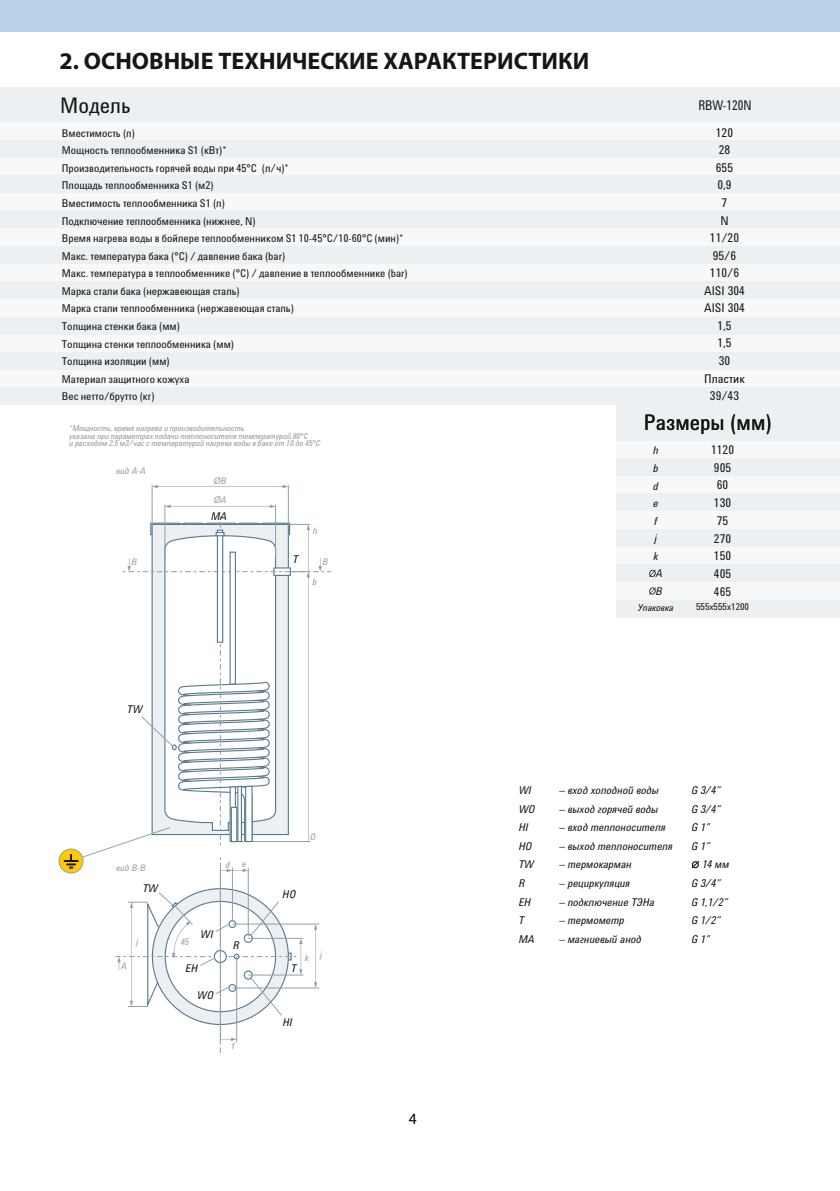
<style>
.page{position:relative;width:840px;height:1191px;background:#fff}
.page>*{position:absolute;margin:0;border:0;box-sizing:border-box;transform-origin:0 0}
.t1{font:700 24px "Myriad Pro";color:#151616}
.t2{font:22px "Utah Cyr MT Cond";color:#151616}
.t3{font:15.6px "Myriad Pro";color:#000}
.t4{font:13.8px "Utah Cyr MT Cond";color:#151616;scale:.89 1}
.t5{font:12.4px/17.6px "Utah Cyr MT Cond";color:#151616}
.t6{font:11px/17.6px "Utah Cyr MT Cond";color:#151616}
.t7{font:italic 11px/18.6px "Utah Cyr MT Cond";color:#151616}
.t8{font:9.6px "Utah Cyr MT Cond";color:#151616}
.t9{font:italic 9.6px "Utah Cyr MT Cond";color:#151616}
.t10{font:italic 9.2px "Utah Cyr MT Cond";color:#8ea1ae}
.t11{font:italic 9.2px/19.2px "Arial";color:#8ea1ae}
.t12{font:italic 8.2px/7.8px "Utah Cyr MT Cond";color:#989899}
.s1{font-family:"Utah Cyr MT Cond"}
</style>
<div class="page">
<div style="left:0;top:87px;width:839px;height:35px;background:#ecf0f2"></div>
<div style="left:0;top:0;width:839px;height:32px;background:#bad1ea"></div>
<div style="left:616px;top:476px;width:223px;height:17px;background:#f6f8f9"></div>
<div style="left:616px;top:582px;width:223px;height:17px;background:#f6f8f9"></div>
<div style="left:616px;top:511px;width:223px;height:18px;background:#f6f8f9"></div>
<div style="left:616px;top:546px;width:223px;height:18px;background:#f6f8f9"></div>
<div style="left:616px;top:440px;width:223px;height:18px;background:#f6f8f9"></div>
<div style="left:616px;top:458px;width:223px;height:18px;background:#ecf0f2"></div>
<div style="left:616px;top:493px;width:223px;height:18px;background:#ecf0f2"></div>
<div style="left:616px;top:529px;width:223px;height:17px;background:#ecf0f2"></div>
<div style="left:616px;top:564px;width:223px;height:18px;background:#ecf0f2"></div>
<div style="left:616px;top:599px;width:223px;height:18px;background:#ecf0f2"></div>
<div style="left:616px;top:405px;width:223px;height:35px;background:#ecf0f2"></div>
<svg style="left:691px;top:860px;width:9px;height:9px"></svg>
<svg style="left:649px;top:570px;width:6px;height:7px"></svg>
<svg style="left:649px;top:587px;width:6px;height:8px"></svg>
<hr style="left:288px;top:485px;width:1px;height:41px;background:#8ea1ae">
<hr style="left:152px;top:485px;width:1px;height:41px;background:#8ea1ae">
<svg style="left:152px;top:485px;width:136px;height:3px"></svg>
<hr style="left:275px;top:504px;width:1px;height:53px;background:#8ea1ae">
<hr style="left:164px;top:504px;width:1px;height:53px;background:#8ea1ae">
<svg style="left:165px;top:504px;width:110px;height:4px"></svg>
<svg style="left:177px;top:485px;width:93px;height:23px"></svg>
<svg style="left:59px;top:848px;width:24px;height:25px"></svg>
<svg style="left:65px;top:516px;width:266px;height:537px"></svg>
<div style="left:0;top:264px;width:839px;height:17px;background:#f6f8f9"></div>
<div style="left:0;top:299px;width:839px;height:18px;background:#f6f8f9"></div>
<div style="left:0;top:334px;width:839px;height:18px;background:#f6f8f9"></div>
<div style="left:0;top:122px;width:839px;height:18px;background:#f6f8f9"></div>
<div style="left:0;top:157px;width:839px;height:18px;background:#f6f8f9"></div>
<div style="left:0;top:193px;width:839px;height:17px;background:#f6f8f9"></div>
<div style="left:0;top:228px;width:839px;height:18px;background:#f6f8f9"></div>
<div style="left:0;top:140px;width:839px;height:17px;background:#ecf0f2"></div>
<div style="left:0;top:175px;width:839px;height:18px;background:#ecf0f2"></div>
<div style="left:0;top:210px;width:839px;height:18px;background:#ecf0f2"></div>
<div style="left:0;top:246px;width:839px;height:18px;background:#ecf0f2"></div>
<div style="left:0;top:281px;width:839px;height:18px;background:#ecf0f2"></div>
<div style="left:0;top:317px;width:839px;height:17px;background:#ecf0f2"></div>
<div style="left:0;top:370px;width:839px;height:17px;background:#f6f8f9"></div>
<div style="left:0;top:352px;width:839px;height:18px;background:#ecf0f2"></div>
<div style="left:0;top:387px;width:839px;height:18px;background:#ecf0f2"></div>
<h1 class="t1" style="left:59px;top:51px;width:531px">2. ОСНОВНЫЕ ТЕХНИЧЕСКИЕ ХАРАКТЕРИСТИКИ</h1>
<h2 class="t2" style="left:60px;top:97px;width:72px">Модель</h2>
<p class="t4" style="left:698px;top:100px;width:61px">RBW-120N</p>
<p class="t6" style="left:62px;top:125px;width:347px">Вместимость (л)<br>Мощность теплообменника S1 (кВт)*<br>Производительность горячей воды при 45°С (л/ч)*<br>Площадь теплообменника S1 (м2)<br>Вместимость теплообменника S1 (л)<br>Подключение теплообменника (нижнее, N)<br>Время нагрева воды в бойлере теплообменником S1 10-45°C/10-60°C (мин)* Макс. температура бака (°C) / давление бака (bar)<br>Макс. температура в теплообменнике (°C) / давление в теплообменнике (bar)<br>Марка стали бака (нержавеющая сталь)<br>Марка стали теплообменника (нержавеющая сталь)<br>Толщина стенки бака (мм)<br>Толщина стенки теплообменника (мм)<br>Толщина изоляции (мм)<br>Материал защитного кожуха<br>Вес нетто/брутто (кг)</p>
<p class="t5" style="left:703px;top:125px;width:42px;text-align:center">120<br>28<br>655<br>0,9<br>7<br>N<br>11/20<br>95/6<br>110/6<br>AISI 304<br>AISI 304<br>1,5<br>1,5<br>30<br>Пластик<br>39/43</p>
<p class="t12" style="left:69px;top:425px;width:252px">*Мощность, время нагрева и производительность<br>указана при параметрах подачи теплоносителя температурой 80°C<br>и расходом 2.5 м3/час с температурой нагрева воды в баке от 10 до 45°C</p>
<p class="t10" style="left:116px;top:468px;width:31px">вид А-А</p>
<p class="t10" style="left:131px;top:558px;width:7px">B</p>
<p class="t11" style="left:213px;top:472px;width:14px">Ø<span class="s1">B<br></span>Ø<span class="s1">A</span></p>
<p class="t7" style="left:211px;top:508px;width:17px">MA</p>
<p class="t7" style="left:292px;top:551px;width:7px">Т</p>
<p class="t10" style="left:313px;top:527px;width:6px">h</p>
<p class="t10" style="left:322px;top:558px;width:7px">B</p>
<p class="t10" style="left:312px;top:578px;width:6px">b</p>
<p class="t7" style="left:127px;top:701px;width:17px">TW</p>
<p class="t10" style="left:310px;top:833px;width:7px">O</p>
<p class="t10" style="left:116px;top:864px;width:31px">вид В-В</p>
<p class="t10" style="left:225px;top:861px;width:6px">d</p>
<p class="t10" style="left:242px;top:860px;width:6px">e</p>
<p class="t7" style="left:143px;top:880px;width:17px">TW</p>
<p class="t7" style="left:282px;top:886px;width:15px">HO</p>
<p class="t10" style="left:136px;top:938px;width:4px">j</p>
<p class="t10" style="left:181px;top:938px;width:10px">45</p>
<p class="t7" style="left:200px;top:925px;width:14px">WI</p>
<p class="t7" style="left:233px;top:936px;width:8px">R</p>
<p class="t10" style="left:121px;top:962px;width:7px">A</p>
<p class="t7" style="left:185px;top:959px;width:14px">EH</p>
<p class="t10" style="left:304px;top:954px;width:6px">k</p>
<p class="t7" style="left:291px;top:960px;width:7px">Т</p>
<p class="t10" style="left:320px;top:951px;width:4px">j</p>
<p class="t7" style="left:197px;top:986px;width:18px">WO</p>
<p class="t7" style="left:282px;top:1013px;width:11px">HI</p>
<p class="t10" style="left:232px;top:1042px;width:4px">f</p>
<h3 class="t3" style="left:408px;top:1112px;width:9px">4</h3>
<h2 class="t2" style="left:643px;top:415px;width:129px">Размеры (мм)</h2>
<p class="t7" style="left:652px;top:443px;width:11px;line-height:17.6px">h b d e f<br>j k<br>A<br>B</p>
<p class="t9" style="left:637px;top:604px;width:37px">Упаковка</p>
<p class="t5" style="left:710px;top:442px;width:24px">1120<br>905<br>60<br>130<br>75<br>270<br>150<br>405<br>465</p>
<p class="t8" style="left:695px;top:603px;width:54px">555x555x1200</p>
<p class="t7" style="left:518px;top:781px;width:18px">WI<br>WO<br>HI<br>HO<br>TW<br>R<br>EН<br>Т<br>МА</p>
<p class="t7" style="left:559px;top:781px;width:101px">– вход холодной воды</p>
<p class="t7" style="left:559px;top:800px;width:100px">– выход горячей воды</p>
<p class="t7" style="left:559px;top:819px;width:108px">– вход теплоносителя</p>
<p class="t7" style="left:559px;top:837px;width:115px">– выход теплоносителя</p>
<p class="t7" style="left:559px;top:856px;width:74px">– термокарман</p>
<p class="t7" style="left:559px;top:874px;width:72px">– рециркуляция</p>
<p class="t7" style="left:559px;top:893px;width:97px">– подключение ТЭНа</p>
<p class="t7" style="left:559px;top:912px;width:66px">– термометр</p>
<p class="t7" style="left:559px;top:930px;width:83px">– магниевый анод</p>
<p class="t7" style="left:691px;top:781px;width:31px">G 3/4”</p>
<p class="t7" style="left:691px;top:800px;width:31px">G 3/4”</p>
<p class="t7" style="left:691px;top:819px;width:21px">G 1”</p>
<p class="t7" style="left:691px;top:837px;width:21px">G 1”</p>
<p class="t7" style="left:702px;top:856px;width:28px">14 мм</p>
<p class="t7" style="left:691px;top:874px;width:31px">G 3/4”</p>
<p class="t7" style="left:691px;top:893px;width:38px">G 1,1/2”</p>
<p class="t7" style="left:691px;top:912px;width:31px">G 1/2”</p>
<p class="t7" style="left:691px;top:930px;width:21px">G 1”</p>
</div>
